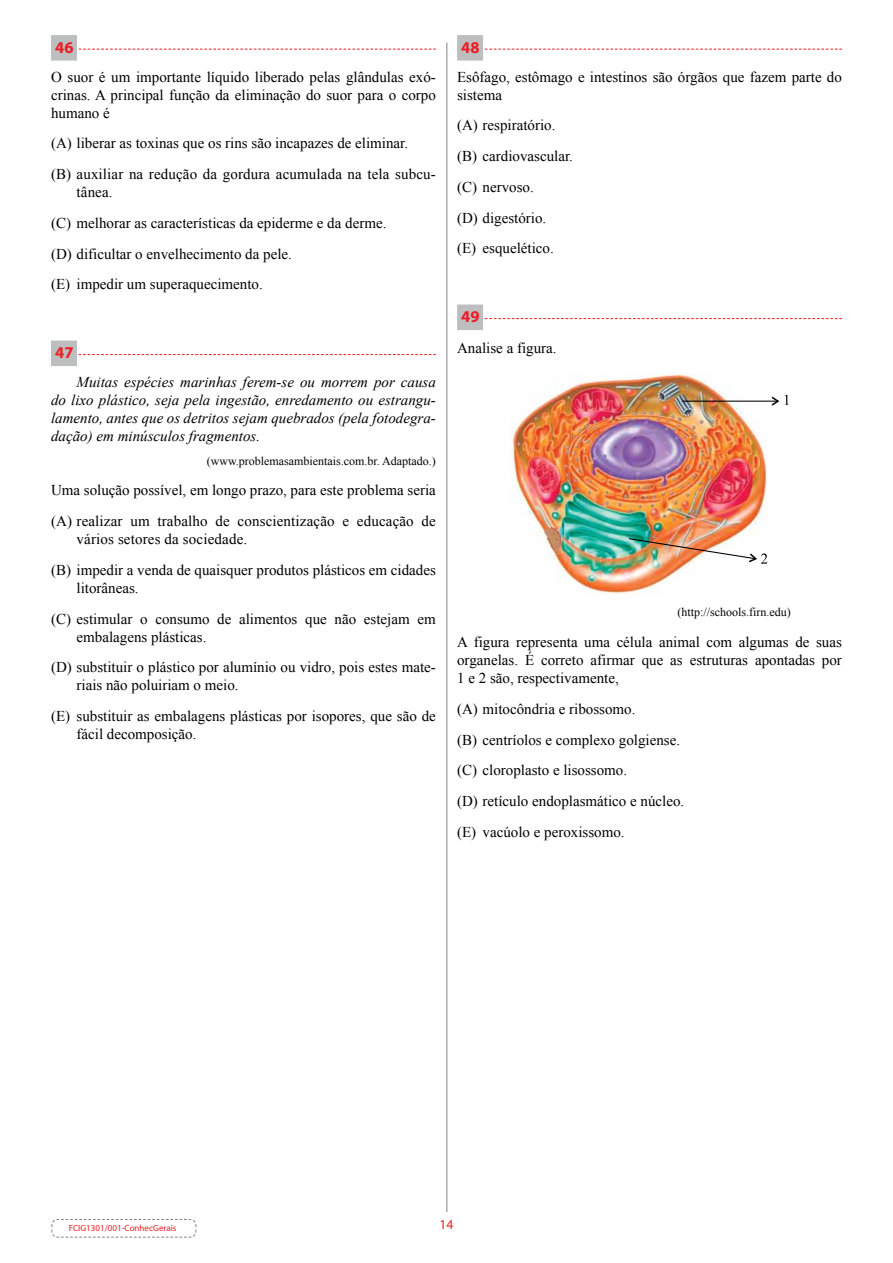
<style>
.page{position:relative;width:893px;height:1263px;background:#fff}
.page>*{position:absolute;margin:0;border:0;box-sizing:border-box;transform-origin:0 0}
.t1{font:700 16.5px "Myriad Pro";color:#ed1d24}
.t2{font:15px/30.8px "Times New Roman";color:#000}
.t3{font:italic 15px/18px "Times New Roman";color:#000;text-align:justify}
.t4{font:13.5px "Myriad Pro";color:#ed1d24}
.t5{font:12px "Times New Roman";color:#000}
.t6{font:9px "Myriad Pro";color:#ed1d24}
</style>
<div class="page">
<svg style="left:51px;top:1219px;width:146px;height:19px"></svg>
<hr style="left:446px;top:43px;width:1px;height:1169px;background:#808285">
<div style="left:457px;top:35px;width:26px;height:26px;background:#bcbec0"></div>
<svg style="left:485px;top:49px;width:357px;height:1px"></svg>
<div style="left:457px;top:305px;width:26px;height:25px;background:#bcbec0"></div>
<svg style="left:485px;top:318px;width:357px;height:1px"></svg>
<img style="left:511px;top:374px;width:257px;height:220px">
<hr style="left:682px;top:401px;width:95px;height:1px;background:#000">
<svg style="left:770px;top:395px;width:19px;height:11px"></svg>
<img style="left:628px;top:537px;width:139px;height:27px">
<div style="left:51px;top:35px;width:26px;height:26px;background:#bcbec0"></div>
<svg style="left:79px;top:49px;width:357px;height:1px"></svg>
<div style="left:51px;top:341px;width:26px;height:25px;background:#bcbec0"></div>
<svg style="left:79px;top:354px;width:357px;height:1px"></svg>
<p class="t1" style="left:55px;top:37px;width:20px">46</p>
<p class="t2" style="left:51px;top:67px;width:386px;line-height:18px;text-align:justify">O suor é um importante líquido liberado pelas glândulas exó&shy;crinas. A principal função da eliminação do suor para o corpo humano é</p>
<p class="t2" style="left:51px;top:128px;width:386px">(A) liberar as toxinas que os rins são incapazes de eliminar.<br>(B) auxiliar na redução da gordura acumulada na tela subcu-</p>
<p class="t2" style="left:51px;top:176px;width:337px;text-indent:26px">tânea.<br>(C) melhorar as características da epiderme e da derme. (D) dificultar o envelhecimento da pele.<br>(E) impedir um superaquecimento.</p>
<p class="t1" style="left:55px;top:342px;width:20px">47</p>
<p class="t3" style="left:51px;top:373px;width:386px;text-indent:26px">Muitas espécies marinhas ferem-se ou morrem por causa do lixo plástico, seja pela ingestão, enredamento ou estrangu&shy;lamento, antes que os detritos sejam quebrados (pela fotodegra&shy;dação) em minúsculos fragmentos.</p>
<p class="t5" style="left:207px;top:452px;width:231px">(www.problemasambientais.com.br. Adaptado.)</p>
<p class="t2" style="left:51px;top:475px;width:386px">Uma solução possível, em longo prazo, para este problema seria (A) realizar um trabalho de conscientização e educação de</p>
<p class="t2" style="left:51px;top:523px;width:386px;text-indent:26px">vários setores da sociedade.<br>(B) impedir a venda de quaisquer produtos plásticos em cidades</p>
<p class="t2" style="left:51px;top:572px;width:386px;text-indent:26px">litorâneas.<br>(C) estimular o consumo de alimentos que não estejam em</p>
<p class="t2" style="left:51px;top:621px;width:386px;text-indent:26px">embalagens plásticas.<br>(D) substituir o plástico por alumínio ou vidro, pois estes mate-</p>
<p class="t2" style="left:51px;top:670px;width:386px;text-indent:26px">riais não poluiriam o meio.<br>(E) substituir as embalagens plásticas por isopores, que são de</p>
<p class="t2" style="left:77px;top:718px;width:121px">fácil decomposição.</p>
<p class="t1" style="left:461px;top:37px;width:20px">48</p>
<p class="t2" style="left:457px;top:67px;width:386px;line-height:18px">Esôfago, estômago e intestinos são órgãos que fazem parte do sistema</p>
<p class="t2" style="left:457px;top:110px;width:117px">(A) respiratório. (B) cardiovascular. (C) nervoso.<br>(D) digestório.<br>(E) esquelético.</p>
<p class="t1" style="left:461px;top:306px;width:20px">49</p>
<p class="t2" style="left:457px;top:332px;width:101px">Analise a figura.</p>
<p class="t5" style="left:678px;top:604px;width:115px">(http://schools.firn.edu)</p>
<p class="t2" style="left:457px;top:633px;width:386px;line-height:18px;text-align:justify">A figura representa uma célula animal com algumas de suas organelas. É correto afirmar que as estruturas apontadas por 1 e 2 são, respectivamente,</p>
<p class="t2" style="left:457px;top:693px;width:229px">(A) mitocôndria e ribossomo.<br>(B) centríolos e complexo golgiense. (C) cloroplasto e lisossomo.<br>(D) retículo endoplasmático e núcleo. (E) vacúolo e peroxissomo.</p>
<p class="t6" style="left:69px;top:1223px;width:109px">FCIG1301/001-ConhecGerais</p>
<p class="t4" style="left:440px;top:1216px;width:15px">14</p>
</div>
